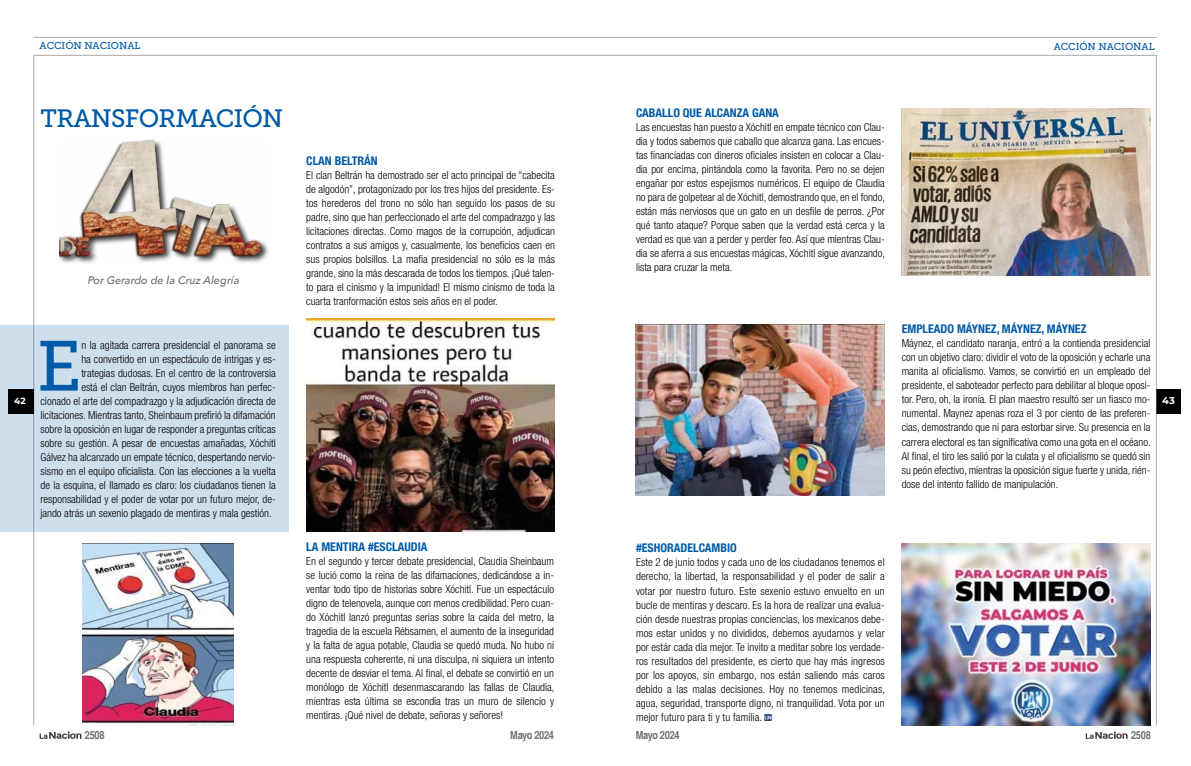
<style>
.page{position:relative;width:1191px;height:766px;background:#fff}
.page>*{position:absolute;margin:0;border:0;box-sizing:border-box;transform-origin:0 0}
.t1{font:70.5px "Museo Slab 500";color:#005aa7}
.t2{font:25px "Museo Slab 500";letter-spacing:-.025em;color:#005aa7}
.t3{font:700 condensed 12px "Helvetica Neue LT Std";color:#005aa7}
.t4{font:700 condensed 11.2px "Helvetica";letter-spacing:-.02em;color:#706f6f}
.t5{font:300 condensed 11px/14px "Helvetica Neue LT Std";color:#000;text-align:justify}
.t6{font:italic 500 11px "Avenir Next";color:#706f6f}
.t7{font:10px "Museo Slab 500";letter-spacing:-.005em;color:#005aa7}
.t8{font:700 9.9px "Montserrat";color:#fff}
</style>
<div class="page">
<hr style="left:34px;top:37px;width:1122px;height:1px;background:#706f6f">
<hr style="left:34px;top:55px;width:1122px;height:1px;background:#706f6f">
<div style="left:1156px;top:388px;width:25px;height:25px;background:#000"></div>
<svg style="left:40px;top:731px;width:41px;height:7px"></svg>
<svg style="left:1085px;top:731px;width:42px;height:7px"></svg>
<hr style="left:34px;top:56px;width:1px;height:669px;background:#706f6f">
<hr style="left:1156px;top:55px;width:1px;height:670px;background:#706f6f">
<div style="left:0;top:325px;width:289px;height:206px;background:#cddeed"></div>
<img style="left:59px;top:140px;width:210px;height:123px">
<div style="left:9px;top:388px;width:25px;height:25px;background:#000"></div>
<img style="left:306px;top:318px;width:249px;height:213px">
<img style="left:83px;top:543px;width:150px;height:182px">
<img style="left:901px;top:108px;width:249px;height:167px">
<img style="left:636px;top:325px;width:248px;height:170px">
<svg style="left:764px;top:714px;width:7px;height:6px"></svg>
<img style="left:901px;top:543px;width:249px;height:182px">
<p class="t7" style="left:40px;top:40px;width:102px">ACCIÓN NACIONAL</p>
<p class="t7" style="left:1053px;top:41px;width:102px">ACCIÓN NACIONAL</p>
<h2 class="t2" style="left:40px;top:104px;width:244px">TRANSFORMACIÓN</h2>
<p class="t6" style="left:88px;top:270px;width:153px">Por Gerardo de la Cruz Alegría</p>
<p class="t3" style="left:306px;top:153px;width:73px">CLAN BELTRÁN</p>
<p class="t5" style="left:306px;top:168px;width:250px">El clan Beltrán ha demostrado ser el acto principal de “cabecita de algodón”, protagonizado por los tres hijos del presidente. Es&shy;tos herederos del trono no sólo han seguido los pasos de su padre, sino que han perfeccionado el arte del compadrazgo y las licitaciones directas. Como magos de la corrupción, adjudican contratos a sus amigos y, casualmente, los beneficios caen en sus propios bolsillos. La mafia presidencial no sólo es la más grande, sino la más descarada de todos los tiempos. ¡Qué talen&shy;to para el cinismo y la impunidad! El mismo cinismo de toda la cuarta tranformación estos seis años en el poder.</p>
<p class="t3" style="left:636px;top:105px;width:144px">CABALLO QUE ALCANZA GANA</p>
<p class="t5" style="left:636px;top:120px;width:251px">Las encuestas han puesto a Xóchitl en empate técnico con Clau&shy;dia y todos sabemos que caballo que alcanza gana. Las encues&shy;tas financiadas con dineros oficiales insisten en colocar a Clau&shy;dia por encima, pintándola como la favorita. Pero no se dejen engañar por estos espejismos numéricos. El equipo de Claudia no para de golpetear al de Xóchitl, demostrando que, en el fondo, están más nerviosos que un gato en un desfile de perros. ¿Por qué tanto ataque? Porque saben que la verdad está cerca y la verdad es que van a perder y perder feo. Así que mientras Clau&shy;dia se aferra a sus encuestas mágicas, Xóchitl sigue avanzando, lista para cruzar la meta.</p>
<p class="t3" style="left:901px;top:322px;width:186px">EMPLEADO MÁYNEZ, MÁYNEZ, MÁYNEZ</p>
<p class="t5" style="left:901px;top:336px;width:251px">Máynez, el candidato naranja, entró a la contienda presidencial con un objetivo claro: dividir el voto de la oposición y echarle una manita al oficialismo. Vamos, se convirtió en un empleado del presidente, el saboteador perfecto para debilitar al bloque oposi&shy;tor. Pero, oh, la ironía. El plan maestro resultó ser un fiasco mo&shy;numental. Maynez apenas roza el 3 por ciento de las preferen&shy;cias, demostrando que ni para estorbar sirve. Su presencia en la carrera electoral es tan significativa como una gota en el océano.<br>Al final, el tiro les salió por la culata y el oficialismo se quedó sin su peón efectivo, mientras la oposición sigue fuerte y unida, rién&shy;dose del intento fallido de manipulación.</p>
<h1 class="t1" style="left:37px;top:327px;width:46px">E</h1>
<p class="t5" style="left:81px;top:337px;width:196px">n la agitada carrera presidencial el panorama se</p>
<p class="t5" style="left:81px;top:351px;width:196px">ha convertido en un espectáculo de intrigas y es-</p>
<p class="t5" style="left:81px;top:365px;width:196px">trategias dudosas. En el centro de la controversia</p>
<p class="t5" style="left:81px;top:379px;width:196px">está el clan Beltrán, cuyos miembros han perfec-</p>
<p class="t5" style="left:40px;top:393px;width:237px">cionado el arte del compadrazgo y la adjudicación directa de</p>
<p class="t5" style="left:40px;top:407px;width:237px">licitaciones. Mientras tanto, Sheinbaum prefirió la difamación</p>
<p class="t5" style="left:40px;top:421px;width:237px">sobre la oposición en lugar de responder a preguntas críticas</p>
<p class="t5" style="left:40px;top:435px;width:237px">sobre su gestión. A pesar de encuestas amañadas, Xóchitl</p>
<p class="t5" style="left:40px;top:449px;width:237px">Gálvez ha alcanzado un empate técnico, despertando nervio-</p>
<p class="t5" style="left:40px;top:463px;width:237px">sismo en el equipo oficialista. Con las elecciones a la vuelta</p>
<p class="t5" style="left:40px;top:477px;width:237px">de la esquina, el llamado es claro: los ciudadanos tienen la</p>
<p class="t5" style="left:40px;top:491px;width:237px">responsabilidad y el poder de votar por un futuro mejor, de-</p>
<p class="t5" style="left:40px;top:505px;width:233px">jando atrás un sexenio plagado de mentiras y mala gestión.</p>
<p class="t8" style="left:15px;top:393px;width:14px">42</p>
<p class="t8" style="left:1162px;top:393px;width:14px">43</p>
<p class="t3" style="left:306px;top:539px;width:123px">LA MENTIRA #ESCLAUDIA</p>
<p class="t5" style="left:306px;top:553px;width:250px">En el segundo y tercer debate presidencial, Claudia Sheinbaum se lució como la reina de las difamaciones, dedicándose a in&shy;ventar todo tipo de historias sobre Xóchitl. Fue un espectáculo digno de telenovela, aunque con menos credibilidad. Pero cuan&shy;do Xóchitl lanzó preguntas serias sobre la caída del metro, la tragedia de la escuela Rébsamen, el aumento de la inseguridad y la falta de agua potable, Claudia se quedó muda. No hubo ni una respuesta coherente, ni una disculpa, ni siquiera un intento decente de desviar el tema. Al final, el debate se convirtió en un monólogo de Xóchitl desenmascarando las fallas de Claudia, mientras esta última se escondía tras un muro de silencio y mentiras. ¡Qué nivel de debate, señoras y señores!</p>
<p class="t3" style="left:636px;top:540px;width:102px">#ESHORADELCAMBIO</p>
<p class="t5" style="left:636px;top:555px;width:251px">Este 2 de junio todos y cada uno de los ciudadanos tenemos el derecho, la libertad, la responsabilidad y el poder de salir a votar por nuestro futuro. Este sexenio estuvo envuelto en un bucle de mentiras y descaro. Es la hora de realizar una evalua&shy;ción desde nuestras propias conciencias, los mexicanos debe&shy;mos estar unidos y no divididos, debemos ayudarnos y velar por estár cada día mejor. Te invito a meditar sobre los verdade&shy;ros resultados del presidente, es cierto que hay más ingresos por los apoyos, sin embargo, nos están saliendo más caros debido a las malas decisiones. Hoy no tenemos medicinas, agua, seguridad, transporte digno, ni tranquilidad. Vota por un mejor futuro para ti y tu familia.</p>
<p class="t4" style="left:85px;top:728px;width:21px">2508</p>
<p class="t4" style="left:510px;top:728px;width:45px">Mayo 2024</p>
<p class="t4" style="left:636px;top:728px;width:45px">Mayo 2024</p>
<p class="t4" style="left:1131px;top:728px;width:21px">2508</p>
</div>
